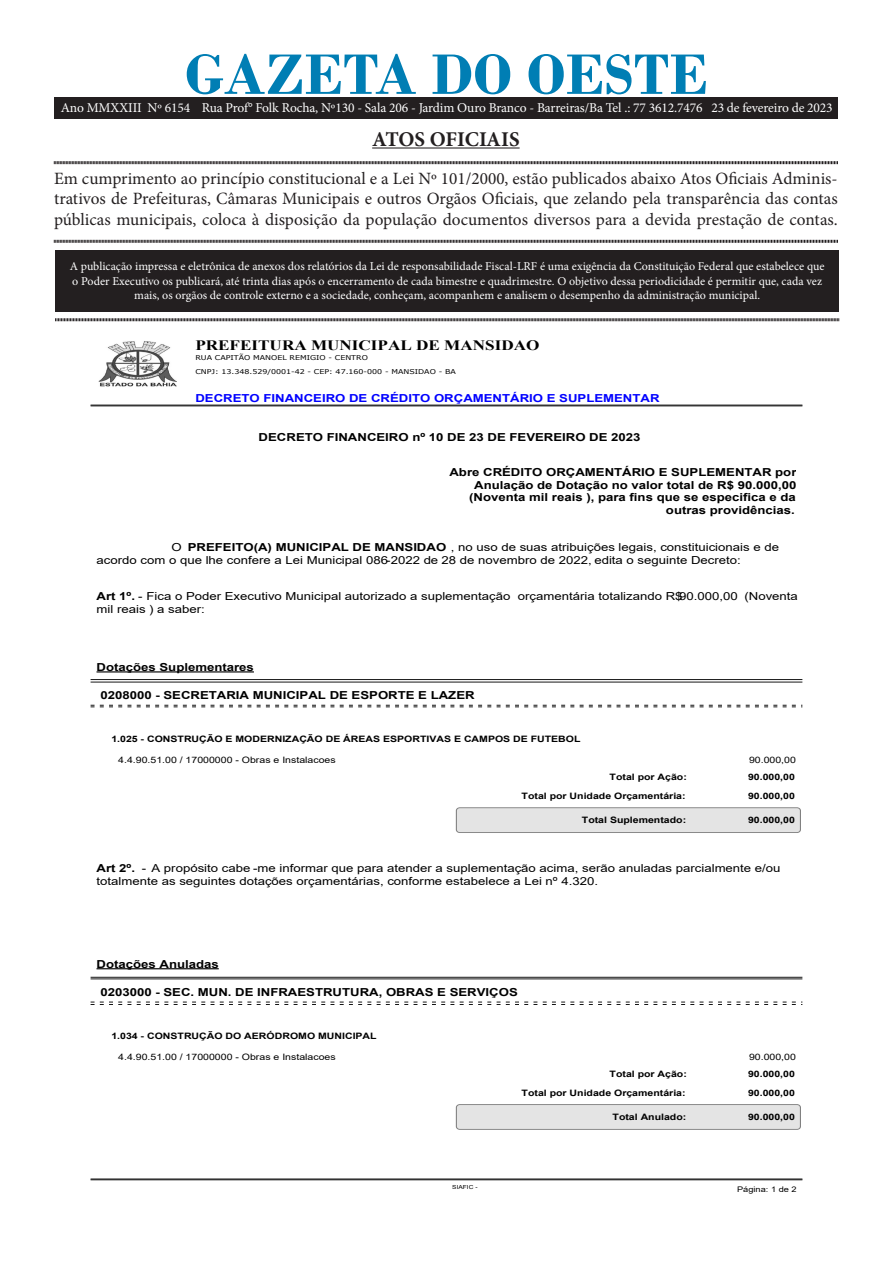
<style>
.page{position:relative;width:893px;height:1263px;background:#fff}
.page>*{position:absolute;margin:0;border:0;box-sizing:border-box;transform-origin:0 0}
.t1{font:700 60px "Bodoni";color:#007eb4}
.t2{font:700 21px "Minion Pro";letter-spacing:-.005em;color:#231f20}
.t3{font:17.25px/20.7px "Minion Pro";color:#231f20;text-align:justify}
.t4{font:700 14.4px "Times New Roman";color:#000;scale:1.2 1}
.t5{font:13.5px "Minion Pro";letter-spacing:-.01em;color:#fff}
.t6{font:12px/14.4px "Minion Pro";color:#fff;text-align:center}
.t7{font:10.95px/12.3px "Arial";color:#000;scale:1.2 1}
.t8{font:700 10.95px/12.8px "Arial";color:#000;text-align:right;scale:1.2 1}
.t9{font:700 10.95px "Arial";color:#00f;scale:1.2 1}
.t10{font:700 8.85px "Arial";color:#000;scale:1.2 1}
.t11{font:8.85px "Arial";color:#000;scale:1.2 1}
.t12{font:7.65px "Arial";color:#000;scale:1.2 1}
.t13{font:6.6px/13.2px "Verdana";color:#000;scale:1.2 1}
.t14{font:5.55px "Arial";color:#000;scale:1.2 1}
.s1{font-weight:700}
</style>
<div class="page">
<div style="left:55px;top:250px;width:784px;height:61px;background:#231f20"></div>
<hr style="left:372px;top:147px;width:148px;height:2px;background:#231f20">
<svg style="left:54px;top:161px;width:784px;height:4px"></svg>
<svg style="left:54px;top:239px;width:784px;height:4px"></svg>
<svg style="left:55px;top:318px;width:784px;height:4px"></svg>
<div style="left:54px;top:98px;width:784px;height:20px;background:#231f20"></div>
<img style="left:98px;top:341px;width:79px;height:46px">
<hr style="left:91px;top:405px;width:711px;height:1px;background:#000">
<hr style="left:97px;top:671px;width:157px;height:1px;background:#000">
<hr style="left:91px;top:679px;width:711px;height:1px;background:#000">
<hr style="left:91px;top:682px;width:711px;height:1px;background:#000">
<svg style="left:91px;top:705px;width:711px;height:2px"></svg>
<div style="left:456px;top:808px;width:344px;height:24px;background:#e4e4e4;border-radius:3px"></div>
<div style="left:456px;top:807px;width:345px;height:26px;border:1px solid #808080;border-radius:3px"></div>
<hr style="left:97px;top:968px;width:122px;height:1px;background:#000">
<hr style="left:91px;top:977px;width:711px;height:1px;background:#000">
<hr style="left:91px;top:978px;width:711px;height:1px;background:#000">
<svg style="left:91px;top:1001px;width:711px;height:4px"></svg>
<div style="left:456px;top:1104px;width:344px;height:25px;background:#e4e4e4;border-radius:3px"></div>
<div style="left:456px;top:1104px;width:345px;height:26px;border:1px solid #808080;border-radius:3px"></div>
<hr style="left:91px;top:1178px;width:711px;height:1px;background:#000">
<hr style="left:91px;top:1179px;width:711px;height:1px;background:#000">
<p class="t1" style="left:185px;top:39px;width:525px">GAZETA DO OESTE</p>
<p class="t2" style="left:372px;top:124px;width:149px">ATOS OFICIAIS</p>
<p class="t3" style="left:54px;top:168px;width:785px">Em cumprimento ao princípio constitucional e a Lei Nº 101/2000, estão publicados abaixo Atos Oficiais Adminis&shy;trativos de Prefeituras, Câmaras Municipais e outros Orgãos Oficiais, que zelando pela transparência das contas públicas municipais, coloca à disposição da população documentos diversos para a devida prestação de contas.</p>
<p class="t6" style="left:70px;top:259px;width:756px">A publicação impressa e eletrônica de anexos dos relatórios da Lei de responsabilidade Fiscal-LRF é uma exigência da Constituição Federal que estabelece que o Poder Executivo os publicará, até trinta dias após o encerramento de cada bimestre e quadrimestre. O objetivo dessa periodicidade é permitir que, cada vez mais, os orgãos de controle externo e a sociedade, conheçam, acompanhem e analisem o desempenho da administração municipal.</p>
<p class="t5" style="left:61px;top:98px;width:773px">Ano MMXXIII Nº 6154 Rua Prof° Folk Rocha, Nº130 - Sala 206 - Jardim Ouro Branco - Barreiras/Ba Tel .: 77 3612.7476 23 de fevereiro de 2023</p>
<p class="t4" style="left:195px;top:335px;width:288px">PREFEITURA MUNICIPAL DE MANSIDAO</p>
<p class="t13" style="left:195px;top:351px;width:219px">RUA CAPITÃO MANOEL REMIGIO - CENTRO<br>CNPJ: 13.348.529/0001-42 - CEP: 47.160-000 - MANSIDAO - BA</p>
<p class="t9" style="left:195px;top:390px;width:388px">DECRETO FINANCEIRO DE CRÉDITO ORÇAMENTÁRIO E SUPLEMENTAR</p>
<p class="t8" style="left:259px;top:431px;width:320px">DECRETO FINANCEIRO nº 10 DE 23 DE FEVEREIRO DE 2023</p>
<p class="t8" style="left:449px;top:465px;width:291px">Abre CRÉDITO ORÇAMENTÁRIO E SUPLEMENTAR por Anulação de Dotação no valor total de R$ 90.000,00 (Noventa mil reais ), para fins que se especifica e da outras providências.</p>
<p class="t7" style="left:97px;top:541px;width:570px;text-indent:75px">O <span class="s1">PREFEITO(A) MUNICIPAL DE MANSIDAO</span> , no uso de suas atribuições legais, constituicionais e de acordo com o que lhe confere a Lei Municipal 086-2022 de 28 de novembro de 2022, edita o seguinte Decreto:</p>
<p class="t7" style="left:97px;top:590px;width:586px"><span class="s1">Art 1º.</span> - Fica o Poder Executivo Municipal autorizado a suplementação orçamentária totalizando R$90.000,00 (Noventa mil reais ) a saber:</p>
<p class="t8" style="left:97px;top:661px;width:133px">Dotações Suplementares</p>
<p class="t8" style="left:100px;top:689px;width:313px">0208000 - SECRETARIA MUNICIPAL DE ESPORTE E LAZER</p>
<p class="t10" style="left:111px;top:733px;width:392px">1.025 - CONSTRUÇÃO E MODERNIZAÇÃO DE ÁREAS ESPORTIVAS E CAMPOS DE FUTEBOL</p>
<p class="t11" style="left:118px;top:754px;width:183px">4.4.90.51.00 / 17000000 - Obras e Instalacoes</p>
<p class="t11" style="left:749px;top:754px;width:41px">90.000,00</p>
<p class="t10" style="left:610px;top:771px;width:66px">Total por Ação:</p>
<p class="t10" style="left:748px;top:771px;width:41px">90.000,00</p>
<p class="t10" style="left:522px;top:790px;width:138px">Total por Unidade Orçamentária:</p>
<p class="t10" style="left:748px;top:790px;width:41px">90.000,00</p>
<p class="t10" style="left:582px;top:814px;width:88px">Total Suplementado:</p>
<p class="t10" style="left:748px;top:814px;width:41px">90.000,00</p>
<p class="t7" style="left:97px;top:862px;width:571px"><span class="s1">Art 2º.</span> - A propósito cabe -me informar que para atender a suplementação acima, serão anuladas parcialmente e/ou totalmente as seguintes dotações orçamentárias, conforme estabelece a Lei nº 4.320.</p>
<p class="t8" style="left:97px;top:957px;width:103px">Dotações Anuladas</p>
<p class="t8" style="left:100px;top:985px;width:349px">0203000 - SEC. MUN. DE INFRAESTRUTURA, OBRAS E SERVIÇOS</p>
<p class="t10" style="left:111px;top:1030px;width:223px">1.034 - CONSTRUÇÃO DO AERÓDROMO MUNICIPAL</p>
<p class="t11" style="left:118px;top:1050px;width:183px">4.4.90.51.00 / 17000000 - Obras e Instalacoes</p>
<p class="t11" style="left:749px;top:1050px;width:41px">90.000,00</p>
<p class="t10" style="left:610px;top:1068px;width:66px">Total por Ação:</p>
<p class="t10" style="left:748px;top:1068px;width:41px">90.000,00</p>
<p class="t10" style="left:522px;top:1087px;width:138px">Total por Unidade Orçamentária:</p>
<p class="t10" style="left:748px;top:1087px;width:41px">90.000,00</p>
<p class="t10" style="left:613px;top:1111px;width:63px">Total Anulado:</p>
<p class="t10" style="left:748px;top:1111px;width:41px">90.000,00</p>
<p class="t14" style="left:452px;top:1184px;width:23px">SIAFIC -</p>
<p class="t12" style="left:737px;top:1184px;width:51px">Página: 1 de 2</p>
</div>
